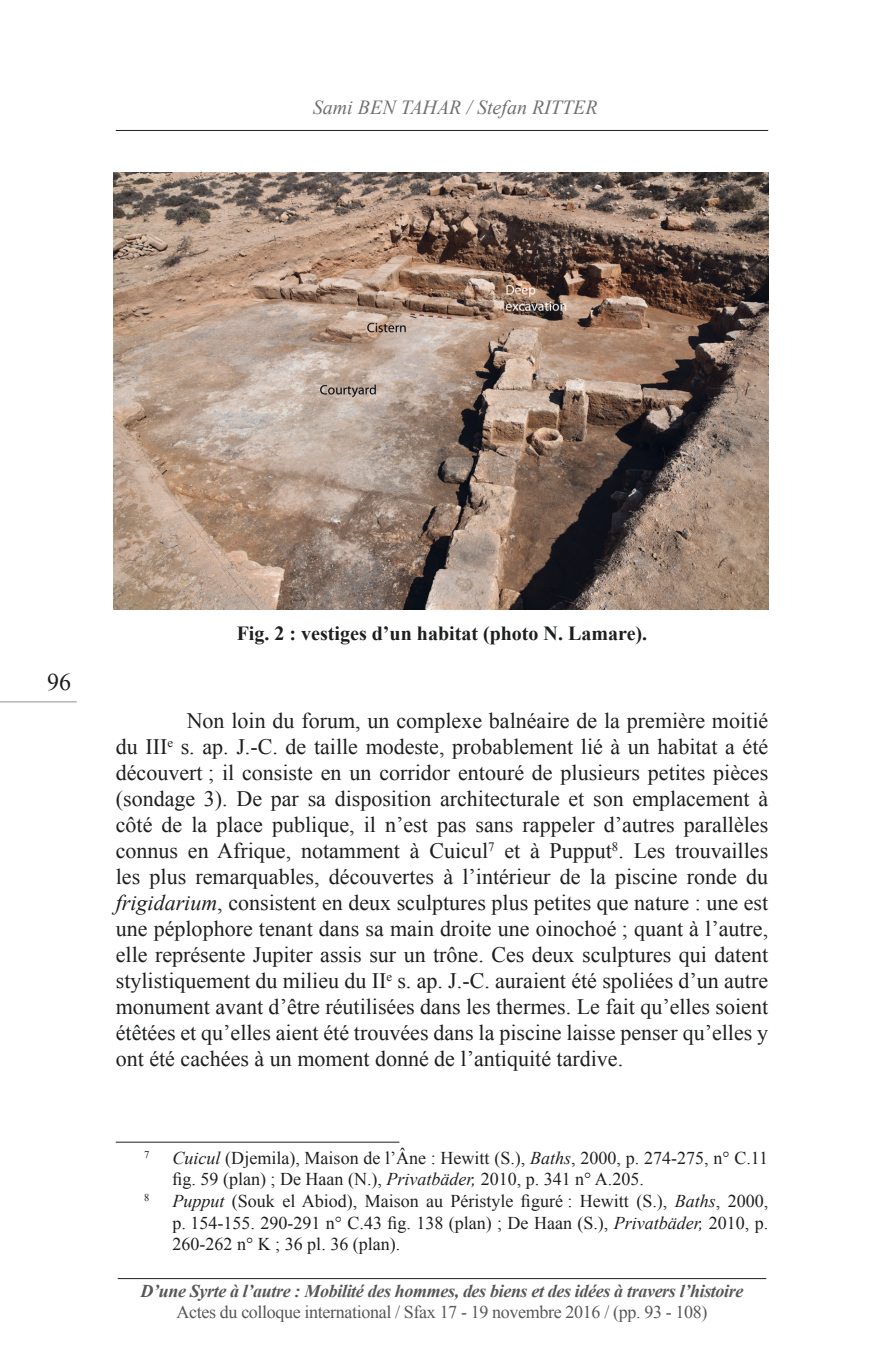
<style>
.page{position:relative;width:884px;height:1366px;background:#fff}
.page>*{position:absolute;margin:0;border:0;box-sizing:border-box;transform-origin:0 0}
.t1{font:24px "Times New Roman";color:#1d1e1f}
.t2{font:22px/26px "Times New Roman";color:#1d1e1f;text-align:justify}
.t3{font:20px "Times New Roman PS Bold MT2";color:#1d1e1f}
.t4{font:italic 20px "Times New Roman";color:#707071}
.t5{font:18px/21.6px "Times New Roman PSMT2";color:#1d1e1f}
.t6{font:italic 700 18px "Times New Roman";letter-spacing:-.02em;color:#575758}
.t7{font:18px "Times New Roman";letter-spacing:-.02em;color:#575758}
.t8{font:10.4px "Times New Roman";color:#1d1e1f}
.s1{font-style:italic}
.s2{font-family:"Times New Roman";font-style:italic}
.s3{font-family:"Times New Roman"}
</style>
<div class="page">
<hr style="left:116px;top:130px;width:652px;height:1px;background:#1d1e1f">
<hr style="left:0;top:701px;width:77px;height:1px;background:#1d1e1f">
<hr style="left:118px;top:1277px;width:648px;height:1px;background:#1d1e1f">
<hr style="left:116px;top:1141px;width:283px;height:1px;background:#1d1e1f">
<img style="left:114px;top:172px;width:654px;height:437px">
<p class="t4" style="left:313px;top:93px;width:286px">Sami BEN TAHAR / Stefan RITTER</p>
<p class="t1" style="left:47px;top:665px;width:25px">96</p>
<p class="t3" style="left:237px;top:619px;width:412px">Fig. 2 : vestiges d’un habitat (photo N. Lamare).</p>
<p class="t2" style="left:116px;top:707px;width:654px;text-indent:71px">Non loin du forum, un complexe balnéaire de la première moitié du III<sup>e</sup> s. ap. J.-C. de taille modeste, probablement lié à un habitat a été découvert ; il consiste en un corridor entouré de plusieurs petites pièces (sondage 3). De par sa disposition architecturale et son emplacement à côté de la place publique, il n’est pas sans rappeler d’autres parallèles connus en Afrique, notamment à Cuicul<sup>7</sup> et à Pupput<sup>8</sup>. Les trouvailles les plus remarquables, découvertes à l’intérieur de la piscine ronde du <span class="s1">frigidarium</span>, consistent en deux sculptures plus petites que nature : une est une péplophore tenant dans sa main droite une oinochoé ; quant à l’autre, elle représente Jupiter assis sur un trône. Ces deux sculptures qui datent stylistiquement du milieu du II<sup>e</sup> s. ap. J.-C. auraient été spoliées d’un autre monument avant d’être réutilisées dans les thermes. Le fait qu’elles soient étêtées et qu’elles aient été trouvées dans la piscine laisse penser qu’elles y ont été cachées à un moment donné de l’antiquité tardive.</p>
<p class="t8" style="left:144px;top:1147px;width:7px">7</p>
<p class="t5" style="left:172px;top:1146px;width:597px"><span class="s2">Cuicul</span> (Djemila), Maison de l’Âne : Hewitt (S.), <span class="s2">Baths</span>, 2000, p. 274-275, n° C.11 fig. 59 (plan) ; De Haan (N.), <span class="s2">Privatbäder,</span> 2010, p. 341 n° A.205.</p>
<p class="t8" style="left:144px;top:1190px;width:7px">8</p>
<p class="t5" style="left:172px;top:1189px;width:597px;text-align:justify"><span class="s2">Pupput</span> (Souk el Abiod), Maison au Péristyle figuré : Hewitt (S.), <span class="s2">Baths</span><span class="s3">, 2000, </span>p. 154-155. 290-291 n° C.43 fig. 138 (plan) ; De Haan (S.), <span class="s2">Privatbäder,</span> <span class="s3">2010, p.<br></span>260-262 n° K ; 36 pl. 36 (plan).</p>
<p class="t6" style="left:140px;top:1277px;width:604px">D’une Syrte à l’autre : Mobilité des hommes, des biens et des idées à travers l’histoire</p>
<p class="t7" style="left:176px;top:1300px;width:532px">Actes du colloque international / Sfax 17 - 19 novembre 2016 / (pp. 93 - 108)</p>
</div>
